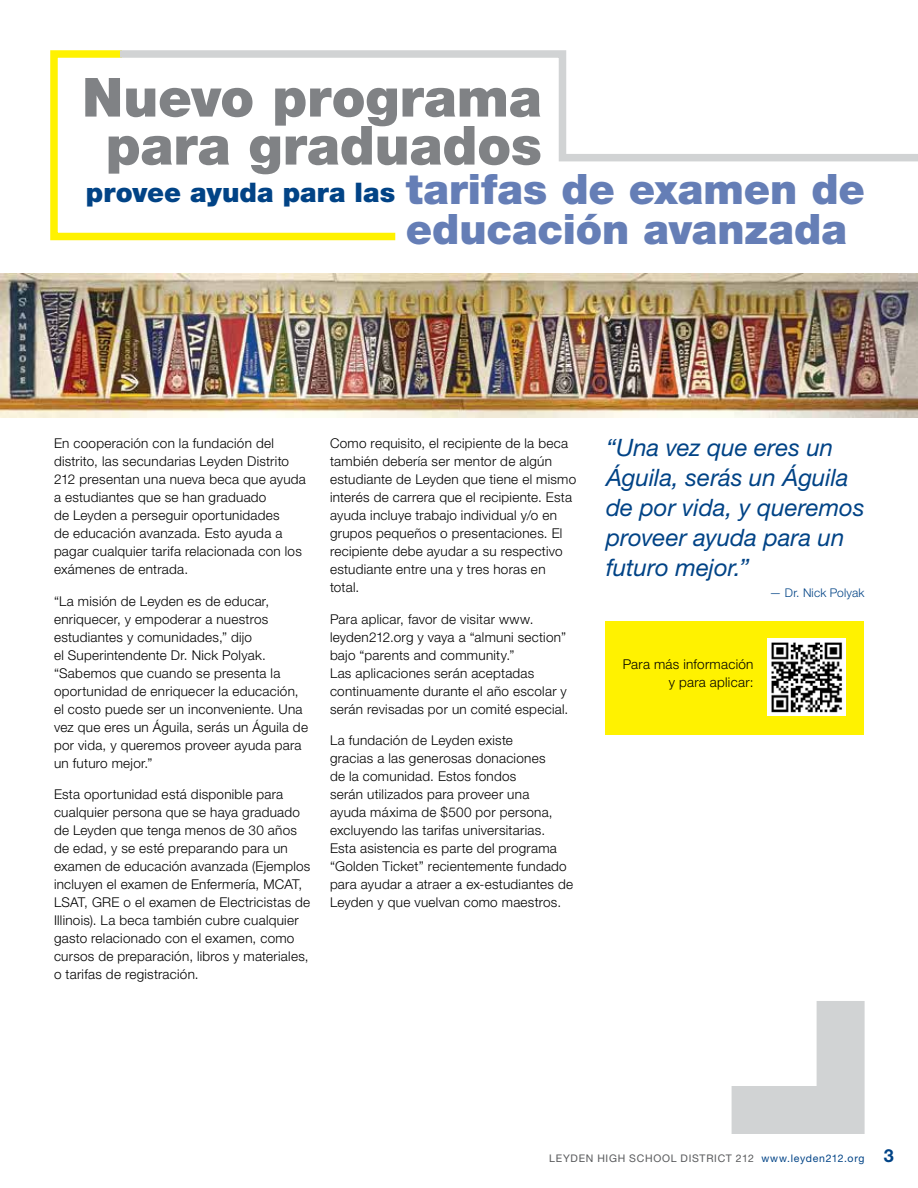
<style>
.page{position:relative;width:918px;height:1188px;background:#fff}
.page>*{position:absolute;margin:0;border:0;box-sizing:border-box;transform-origin:0 0}
.t1{font:900 54px/48px "Helvetica Neue LT Std";color:#808285;text-align:center}
.t2{font:900 42px/40.5px "Helvetica Neue LT Std";color:#657eb6}
.t3{font:900 27px "Helvetica Neue LT Std";letter-spacing:.005em;color:#014386}
.t4{font:italic 24px/30px "Helvetica Neue LT Std";color:#014386}
.t5{font:300 13.5px/18px "Helvetica Neue LT Std";letter-spacing:.02em;color:#000}
.t6{font:300 12px "Helvetica Neue LT Std";letter-spacing:.015em;color:#014386}
.t7{font:10.5px "Helvetica Neue LT Std";letter-spacing:.065em;color:#58595b}
.s1{color:#014386}
.s2{font-weight:700;font-size:18px;color:#014386}
</style>
<div class="page">
<div style="left:605px;top:621px;width:259px;height:113px;background:#fff200"></div>
<img style="left:768px;top:638px;width:78px;height:77px">
<img style="left:0;top:274px;width:918px;height:144px">
<svg style="left:50px;top:50px;width:346px;height:191px"></svg>
<svg style="left:112px;top:50px;width:806px;height:115px"></svg>
<svg style="left:731px;top:1001px;width:134px;height:133px"></svg>
<h1 class="t1" style="left:82px;top:73px;width:461px">Nuevo programa para graduados</h1>
<h2 class="t2" style="left:406px;top:169px;width:461px">tarifas de examen de educación avanzada</h2>
<h3 class="t3" style="left:86px;top:176px;width:311px">provee ayuda para las</h3>
<p class="t5" style="left:54px;top:434px;width:253px">En cooperación con la fundación del distrito, las secundarias Leyden Distrito 212 presentan una nueva beca que ayuda a estudiantes que se han graduado<br>de Leyden a perseguir oportunidades<br>de educación avanzada. Esto ayuda a pagar cualquier tarifa relacionada con los exámenes de entrada.</p>
<p class="t5" style="left:54px;top:592px;width:256px">“La misión de Leyden es de educar, enriquecer, y empoderar a nuestros estudiantes y comunidades,” dijo<br>el Superintendente Dr. Nick Polyak. “Sabemos que cuando se presenta la oportunidad de enriquecer la educación, el costo puede ser un inconveniente. Una vez que eres un Águila, serás un Águila de por vida, y queremos proveer ayuda para un futuro mejor.”</p>
<p class="t5" style="left:54px;top:785px;width:258px">Esta oportunidad está disponible para cualquier persona que se haya graduado de Leyden que tenga menos de 30 años de edad, y se esté preparando para un examen de educación avanzada (Ejemplos incluyen el examen de Enfermería, MCAT, LSAT, GRE o el examen de Electricistas de Illinois). La beca también cubre cualquier gasto relacionado con el examen, como cursos de preparación, libros y materiales, o tarifas de registración.</p>
<p class="t5" style="left:330px;top:434px;width:248px">Como requisito, el recipiente de la beca también debería ser mentor de algún estudiante de Leyden que tiene el mismo interés de carrera que el recipiente. Esta ayuda incluye trabajo individual y/o en grupos pequeños o presentaciones. El recipiente debe ayudar a su respectivo estudiante entre una y tres horas en total.</p>
<p class="t5" style="left:330px;top:610px;width:240px">Para aplicar, favor de visitar www. leyden212.org y vaya a “almuni section” bajo “parents and community.”<br>Las aplicaciones serán aceptadas continuamente durante el año escolar y serán revisadas por un comité especial.</p>
<p class="t5" style="left:330px;top:731px;width:245px">La fundación de Leyden existe<br>gracias a las generosas donaciones<br>de la comunidad. Estos fondos<br>serán utilizados para proveer una<br>ayuda máxima de $500 por persona, excluyendo las tarifas universitarias.<br>Esta asistencia es parte del programa “Golden Ticket” recientemente fundado para ayudar a atraer a ex-estudiantes de Leyden y que vuelvan como maestros.</p>
<h3 class="t4" style="left:606px;top:432px;width:260px">“Una vez que eres un<br>Águila, serás un Águila de por vida, y queremos proveer ayuda para un futuro mejor.”</h3>
<p class="t6" style="left:770px;top:586px;width:97px">— Dr. Nick Polyak</p>
<p class="t5" style="left:623px;top:655px;width:132px;text-align:right">Para más información y para aplicar:</p>
<p class="t7" style="left:549px;top:1152px;width:346px">LEYDEN HIGH SCHOOL DISTRICT 212 <span class="s1">www.leyden212.org</span> <span class="s2">3</span></p>
</div>
